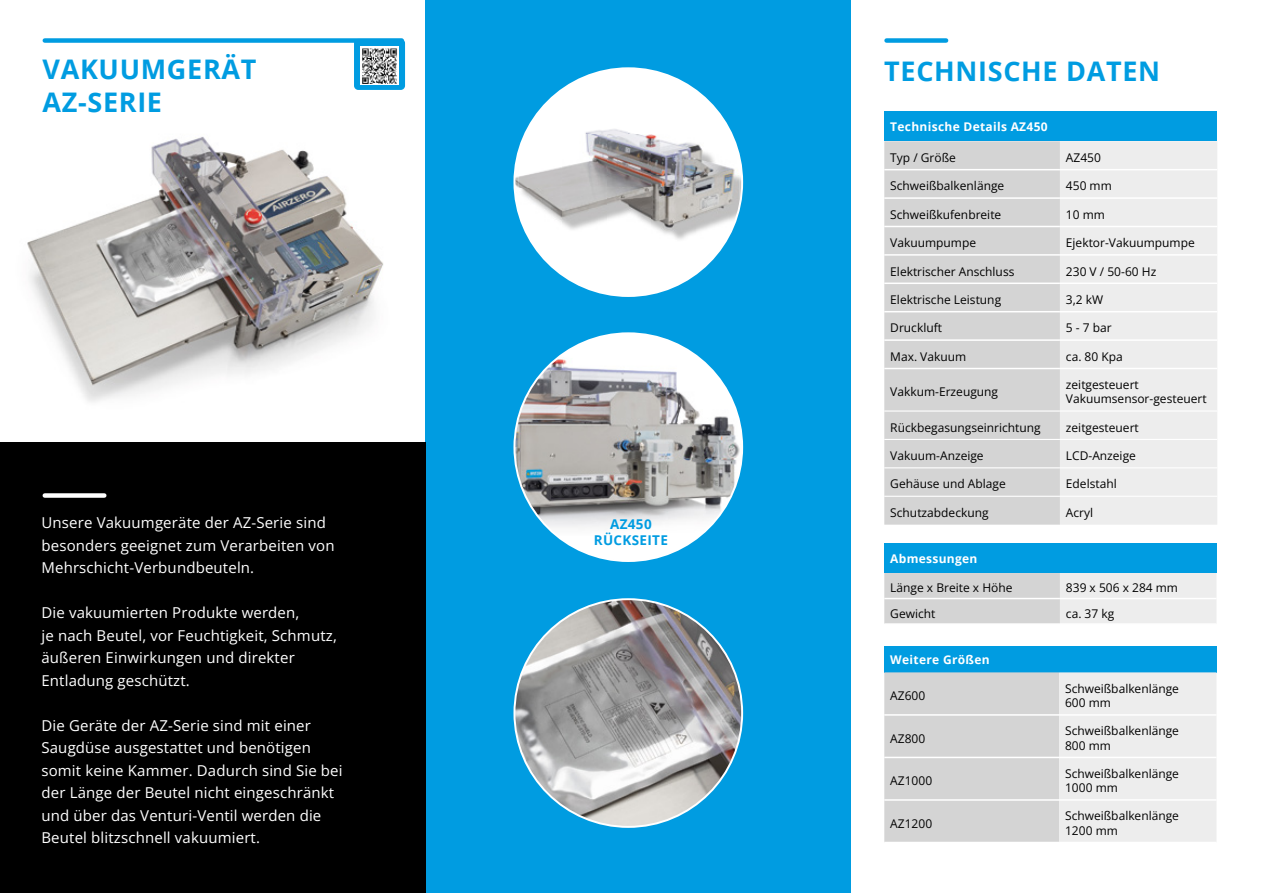
<style>
.page{position:relative;width:1263px;height:893px;background:#fff}
.page>*{position:absolute;margin:0;border:0;box-sizing:border-box;transform-origin:0 0}
.t1{font:700 27px/32.4px "Open Sans";letter-spacing:.025em;color:#009ce1}
.t2{font:15px/22.5px "Open Sans";letter-spacing:.01em;color:#fff}
.t3{font:700 13.5px/16.2px "Open Sans";letter-spacing:.025em;color:#009ce1;text-align:center}
.t4{font:12px/14.4px "Open Sans";color:#000}
.t5{font:700 12px "Open Sans";letter-spacing:.025em;color:#fff}
</style>
<div class="page">
<img style="left:27px;top:136px;width:357px;height:266px">
<div style="left:425px;top:0;width:425px;height:893px;background:#009ce1"></div>
<img style="left:514px;top:599px;width:228px;height:228px;border-radius:114px">
<div style="left:0;top:442px;width:425px;height:451px;background:#000"></div>
<div style="left:886px;top:38px;width:60px;height:5px;background:#009ce1"></div>
<div style="left:45px;top:493px;width:59px;height:5px;background:#fff"></div>
<div style="left:884px;top:111px;width:333px;height:30px;background:#009ce1"></div>
<svg style="left:884px;top:141px;width:176px;height:384px;fill:#d4d4d4"></svg>
<div style="left:1060px;top:141px;width:157px;height:384px;background:#ededed"></div>
<hr style="left:884px;top:169px;width:176px;height:1px;background:#fff">
<hr style="left:884px;top:197px;width:176px;height:2px;background:#fff">
<hr style="left:884px;top:226px;width:176px;height:1px;background:#fff">
<hr style="left:884px;top:254px;width:176px;height:2px;background:#fff">
<hr style="left:884px;top:283px;width:176px;height:1px;background:#fff">
<hr style="left:884px;top:311px;width:176px;height:1px;background:#fff">
<hr style="left:884px;top:339px;width:176px;height:2px;background:#fff">
<hr style="left:884px;top:368px;width:176px;height:1px;background:#fff">
<hr style="left:1060px;top:197px;width:157px;height:2px;background:#fff">
<hr style="left:1060px;top:283px;width:157px;height:1px;background:#fff">
<hr style="left:1060px;top:311px;width:157px;height:1px;background:#fff">
<hr style="left:1060px;top:339px;width:157px;height:2px;background:#fff">
<hr style="left:1060px;top:368px;width:157px;height:1px;background:#fff">
<hr style="left:1060px;top:169px;width:157px;height:1px;background:#fff">
<hr style="left:1060px;top:226px;width:157px;height:1px;background:#fff">
<hr style="left:1060px;top:254px;width:157px;height:2px;background:#fff">
<hr style="left:884px;top:410px;width:176px;height:2px;background:#fff">
<hr style="left:1060px;top:410px;width:157px;height:2px;background:#fff">
<hr style="left:884px;top:439px;width:176px;height:1px;background:#fff">
<hr style="left:1060px;top:439px;width:157px;height:1px;background:#fff">
<hr style="left:884px;top:496px;width:176px;height:1px;background:#fff">
<hr style="left:1060px;top:496px;width:157px;height:1px;background:#fff">
<hr style="left:884px;top:467px;width:176px;height:1px;background:#fff">
<hr style="left:1060px;top:467px;width:157px;height:1px;background:#fff">
<div style="left:884px;top:646px;width:332px;height:26px;background:#009ce1"></div>
<svg style="left:884px;top:672px;width:332px;height:170px"></svg>
<hr style="left:884px;top:714px;width:175px;height:2px;background:#fff">
<hr style="left:884px;top:757px;width:175px;height:1px;background:#fff">
<hr style="left:884px;top:799px;width:175px;height:2px;background:#fff">
<hr style="left:1059px;top:714px;width:157px;height:2px;background:#fff">
<hr style="left:1059px;top:757px;width:157px;height:1px;background:#fff">
<hr style="left:1059px;top:799px;width:157px;height:2px;background:#fff">
<div style="left:514px;top:333px;width:228px;height:228px;background:#fff;border-radius:50%"></div>
<img style="left:516px;top:335px;width:226px;height:201px">
<div style="left:354px;top:39px;width:51px;height:51px;background:#009ce1;border-radius:4px"></div>
<div style="left:45px;top:38px;width:357px;height:5px;background:#009ce1"></div>
<img style="left:360px;top:46px;width:38px;height:38px">
<div style="left:514px;top:68px;width:228px;height:228px;background:#fff;border-radius:50%"></div>
<img style="left:525px;top:83px;width:206px;height:51px">
<img style="left:516px;top:151px;width:3px;height:37px">
<img style="left:516px;top:206px;width:22px;height:47px">
<img style="left:718px;top:243px;width:7px;height:10px">
<img style="left:519px;top:134px;width:221px;height:108px">
<div style="left:884px;top:543px;width:332px;height:30px;background:#009ce1"></div>
<svg style="left:884px;top:573px;width:332px;height:50px"></svg>
<hr style="left:884px;top:598px;width:176px;height:1px;background:#fff">
<hr style="left:1060px;top:598px;width:156px;height:1px;background:#fff">
<h1 class="t1" style="left:43px;top:52px;width:215px">VAKUUMGERÄT<br>AZ-SERIE</h1>
<p class="t2" style="left:41px;top:511px;width:295px">Unsere Vakuumgeräte der AZ-Serie sind besonders geeignet zum Verarbeiten von<br>Mehrschicht-Verbundbeuteln.</p>
<p class="t2" style="left:41px;top:601px;width:297px">Die vakuumierten Produkte werden,<br>je nach Beutel, vor Feuchtigkeit, Schmutz, äußeren Einwirkungen und direkter Entladung geschützt.</p>
<p class="t2" style="left:41px;top:714px;width:303px">Die Geräte der AZ-Serie sind mit einer Saugdüse ausgestattet und benötigen somit keine Kammer. Dadurch sind Sie bei der Länge der Beutel nicht eingeschränkt und über das Venturi-Ventil werden die Beutel blitzschnell vakuumiert.</p>
<p class="t3" style="left:594px;top:516px;width:76px">AZ450<br>RÜCKSEITE</p>
<h1 class="t1" style="left:884px;top:54px;width:277px">TECHNISCHE DATEN</h1>
<p class="t5" style="left:890px;top:118px;width:159px">Technische Details AZ450</p>
<p class="t4" style="left:890px;top:150px;width:67px">Typ / Größe</p>
<p class="t4" style="left:1066px;top:150px;width:37px">AZ450</p>
<p class="t4" style="left:890px;top:178px;width:115px">Schweißbalkenlänge</p>
<p class="t4" style="left:1066px;top:178px;width:47px">450 mm</p>
<p class="t4" style="left:890px;top:207px;width:113px">Schweißkufenbreite</p>
<p class="t4" style="left:1066px;top:207px;width:41px">10 mm</p>
<p class="t4" style="left:890px;top:235px;width:87px">Vakuumpumpe</p>
<p class="t4" style="left:1066px;top:235px;width:130px">Ejektor-Vakuumpumpe</p>
<p class="t4" style="left:890px;top:264px;width:126px">Elektrischer Anschluss</p>
<p class="t4" style="left:1066px;top:264px;width:92px">230 V / 50-60 Hz</p>
<p class="t4" style="left:890px;top:292px;width:112px">Elektrische Leistung</p>
<p class="t4" style="left:1066px;top:292px;width:39px">3,2 kW</p>
<p class="t4" style="left:890px;top:320px;width:53px">Druckluft</p>
<p class="t4" style="left:1066px;top:320px;width:47px">5 - 7 bar</p>
<p class="t4" style="left:890px;top:349px;width:77px">Max. Vakuum</p>
<p class="t4" style="left:1066px;top:349px;width:58px">ca. 80 Kpa</p>
<p class="t4" style="left:890px;top:384px;width:109px">Vakkum-Erzeugung</p>
<p class="t4" style="left:1066px;top:377px;width:142px">zeitgesteuert<br>Vakuumsensor-gesteuert</p>
<p class="t4" style="left:890px;top:420px;width:152px">Rückbegasungseinrichtung</p>
<p class="t4" style="left:1066px;top:420px;width:74px">zeitgesteuert</p>
<p class="t4" style="left:890px;top:448px;width:95px">Vakuum-Anzeige</p>
<p class="t4" style="left:1066px;top:448px;width:71px">LCD-Anzeige</p>
<p class="t4" style="left:890px;top:477px;width:117px">Gehäuse und Ablage</p>
<p class="t4" style="left:1066px;top:477px;width:52px">Edelstahl</p>
<p class="t4" style="left:890px;top:505px;width:100px">Schutzabdeckung</p>
<p class="t4" style="left:1066px;top:505px;width:29px">Acryl</p>
<p class="t5" style="left:890px;top:550px;width:89px">Abmessungen</p>
<p class="t4" style="left:890px;top:580px;width:124px">Länge x Breite x Höhe</p>
<p class="t4" style="left:1066px;top:580px;width:114px">839 x 506 x 284 mm</p>
<p class="t4" style="left:890px;top:606px;width:47px">Gewicht</p>
<p class="t4" style="left:1066px;top:606px;width:50px">ca. 37 kg</p>
<p class="t5" style="left:890px;top:651px;width:101px">Weitere Größen</p>
<p class="t4" style="left:890px;top:688px;width:37px">AZ600</p>
<p class="t4" style="left:1065px;top:681px;width:115px">Schweißbalkenlänge<br>600 mm</p>
<p class="t4" style="left:890px;top:731px;width:37px">AZ800</p>
<p class="t4" style="left:1065px;top:723px;width:115px">Schweißbalkenlänge<br>800 mm</p>
<p class="t4" style="left:890px;top:773px;width:43px">AZ1000</p>
<p class="t4" style="left:1065px;top:766px;width:115px">Schweißbalkenlänge<br>1000 mm</p>
<p class="t4" style="left:890px;top:816px;width:43px">AZ1200</p>
<p class="t4" style="left:1065px;top:809px;width:115px">Schweißbalkenlänge<br>1200 mm</p>
</div>
